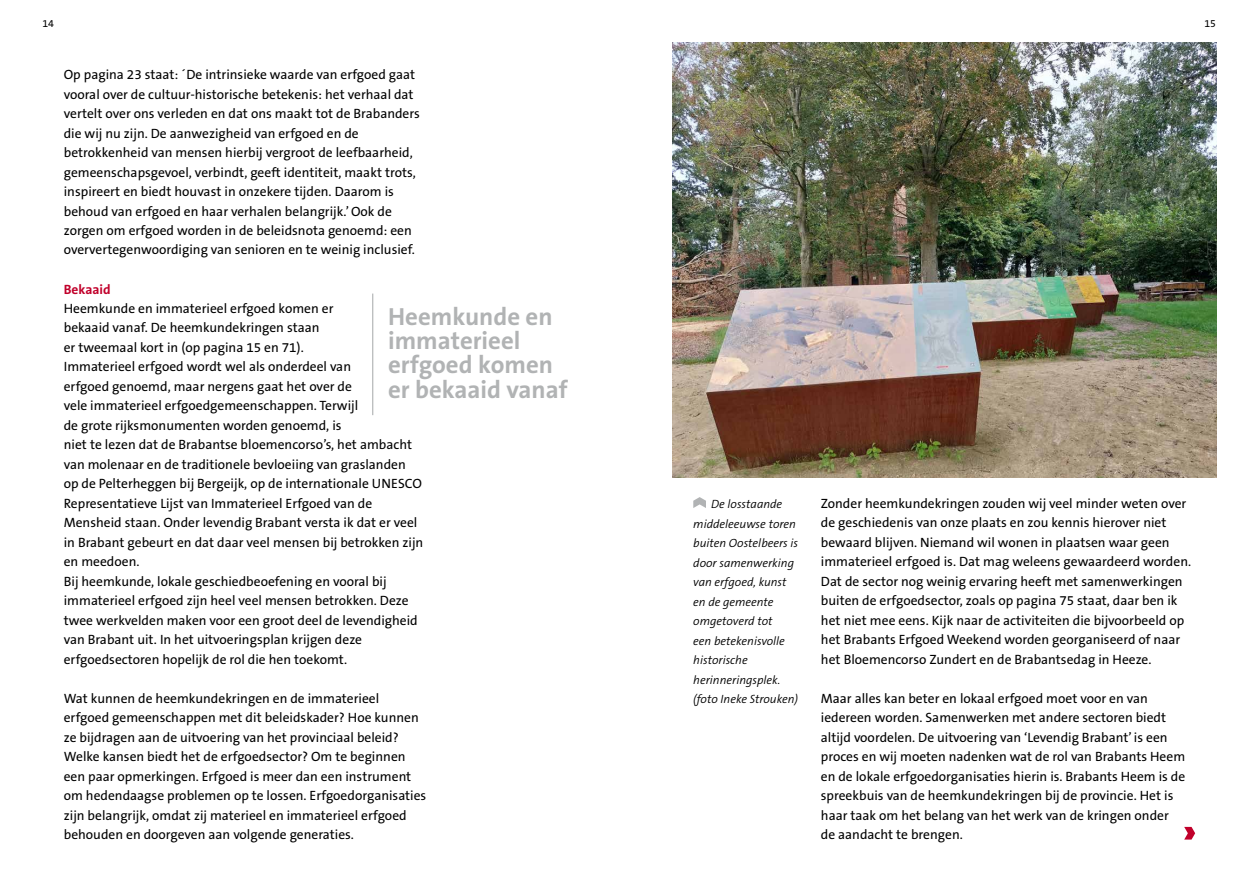
<style>
.page{position:relative;width:1259px;height:893px;background:#fff}
.page>*{position:absolute;margin:0;border:0;box-sizing:border-box;transform-origin:0 0}
.t1{font:700 24.9px/24.3px "The Sans B7";color:#b1b3b4}
.t2{font:13.5px/19.5px "The Sans B5 Plain";color:#000}
.t3{font:700 13.5px "The Sans B7";color:#c1002b}
.t4{font:italic 300 12px/19.5px "The Sans B4";color:#000}
.t5{font:10.5px "The Sans B5 Plain";color:#000}
</style>
<div class="page">
<svg style="left:1184px;top:827px;width:11px;height:13px"></svg>
<svg style="left:693px;top:497px;width:13px;height:11px"></svg>
<img style="left:672px;top:43px;width:544px;height:434px">
<hr style="left:372px;top:294px;width:1px;height:121px;background:#b1b3b4">
<p class="t5" style="left:43px;top:18px;width:13px">14</p>
<p class="t5" style="left:1204px;top:18px;width:13px">15</p>
<p class="t2" style="left:64px;top:65px;width:358px">Op pagina 23 staat: ´De intrinsieke waarde van erfgoed gaat vooral over de cultuur-historische betekenis: het verhaal dat vertelt over ons verleden en dat ons maakt tot de Brabanders die wij nu zijn. De aanwezigheid van erfgoed en de betrokkenheid van mensen hierbij vergroot de leefbaarheid, gemeenschapsgevoel, verbindt, geeft identiteit, maakt trots, inspireert en biedt houvast in onzekere tijden. Daarom is behoud van erfgoed en haar verhalen belangrijk.’ Ook de zorgen om erfgoed worden in de beleidsnota genoemd: een oververtegenwoordiging van senioren en te weinig inclusief.</p>
<p class="t3" style="left:64px;top:282px;width:48px">Bekaaid</p>
<p class="t2" style="left:64px;top:299px;width:361px">Heemkunde en immaterieel erfgoed komen er<br>bekaaid vanaf. De heemkundekringen staan<br>er tweemaal kort in (op pagina 15 en 71).<br>Immaterieel erfgoed wordt wel als onderdeel van<br>erfgoed genoemd, maar nergens gaat het over de<br>vele immaterieel erfgoedgemeenschappen. Terwijl<br>de grote rijksmonumenten worden genoemd, is<br>niet te lezen dat de Brabantse bloemencorso’s, het ambacht van molenaar en de traditionele bevloeiing van graslanden op de Pelterheggen bij Bergeijk, op de internationale UNESCO Representatieve Lijst van Immaterieel Erfgoed van de Mensheid staan. Onder levendig Brabant versta ik dat er veel in Brabant gebeurt en dat daar veel mensen bij betrokken zijn en meedoen.<br>Bij heemkunde, lokale geschiedbeoefening en vooral bij immaterieel erfgoed zijn heel veel mensen betrokken. Deze twee werkvelden maken voor een groot deel de levendigheid van Brabant uit. In het uitvoeringsplan krijgen deze erfgoedsectoren hopelijk de rol die hen toekomt.</p>
<p class="t2" style="left:64px;top:689px;width:364px">Wat kunnen de heemkundekringen en de immaterieel erfgoed gemeenschappen met dit beleidskader? Hoe kunnen ze bijdragen aan de uitvoering van het provinciaal beleid?<br>Welke kansen biedt het de erfgoedsector? Om te beginnen een paar opmerkingen. Erfgoed is meer dan een instrument om hedendaagse problemen op te lossen. Erfgoedorganisaties zijn belangrijk, omdat zij materieel en immaterieel erfgoed behouden en doorgeven aan volgende generaties.</p>
<h1 class="t1" style="left:388px;top:305px;width:181px">Heemkunde en immaterieel erfgoed komen er bekaaid vanaf</h1>
<p class="t4" style="left:693px;top:495px;width:106px;text-indent:18px">De losstaande middeleeuwse toren buiten Oostelbeers is door samenwerking van erfgoed, kunst en de gemeente omgetoverd tot<br>een betekenisvolle historische herinneringsplek. (foto Ineke Strouken)</p>
<p class="t2" style="left:821px;top:494px;width:372px">Zonder heemkundekringen zouden wij veel minder weten over de geschiedenis van onze plaats en zou kennis hierover niet bewaard blijven. Niemand wil wonen in plaatsen waar geen immaterieel erfgoed is. Dat mag weleens gewaardeerd worden.<br>Dat de sector nog weinig ervaring heeft met samenwerkingen buiten de erfgoedsector, zoals op pagina 75 staat, daar ben ik het niet mee eens. Kijk naar de activiteiten die bijvoorbeeld op het Brabants Erfgoed Weekend worden georganiseerd of naar het Bloemencorso Zundert en de Brabantsedag in Heeze.</p>
<p class="t2" style="left:821px;top:689px;width:366px">Maar alles kan beter en lokaal erfgoed moet voor en van iedereen worden. Samenwerken met andere sectoren biedt altijd voordelen. De uitvoering van ‘Levendig Brabant’ is een proces en wij moeten nadenken wat de rol van Brabants Heem en de lokale erfgoedorganisaties hierin is. Brabants Heem is de spreekbuis van de heemkundekringen bij de provincie. Het is haar taak om het belang van het werk van de kringen onder de aandacht te brengen.</p>
</div>
